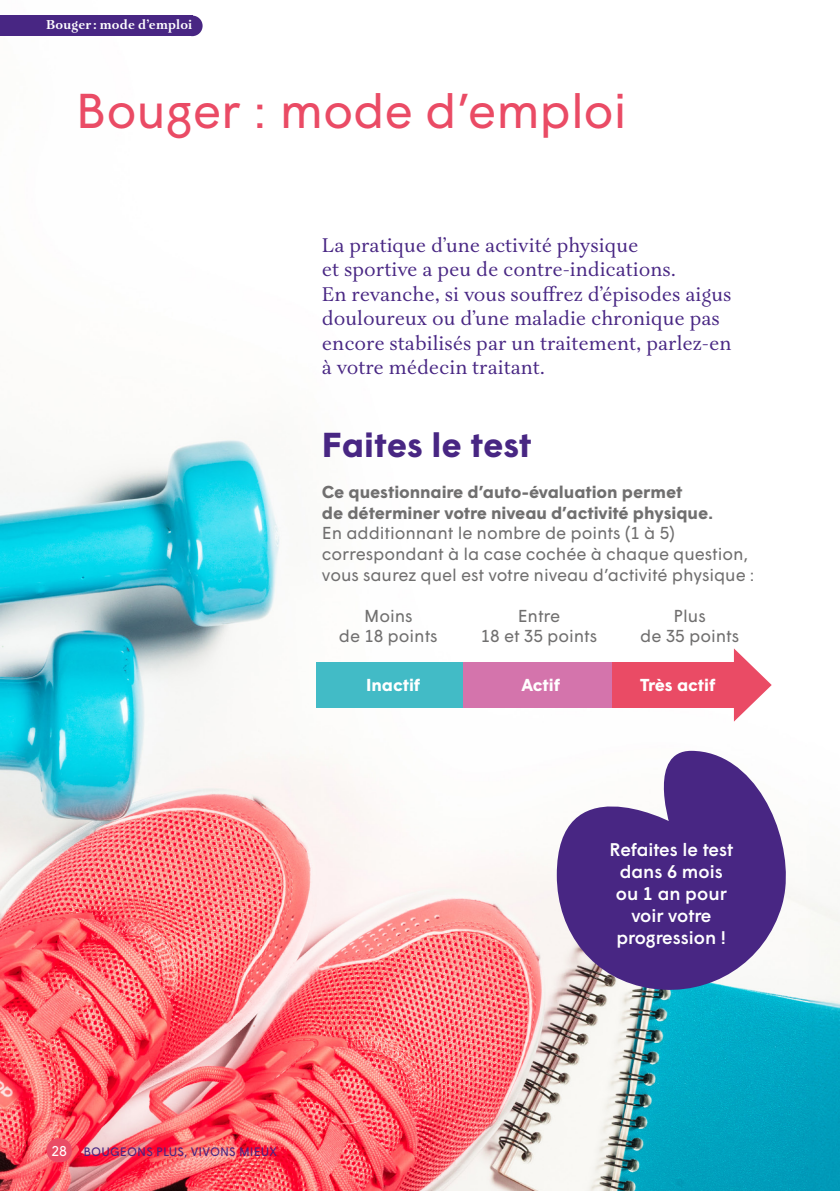
<style>
.page{position:relative;width:840px;height:1191px;background:#fff}
.page>*{position:absolute;margin:0;border:0;box-sizing:border-box;transform-origin:0 0}
.t1{font:48.8px "Wigrum";letter-spacing:-.01em;color:#ea4b65}
.t2{font:700 34.6px "Wigrum";color:#482683}
.t3{font:20.4px/24.4px "Aria Text G1";color:#482683}
.t4{font:500 18.4px/22px "Wigrum";color:#fff;text-align:center}
.t5{font:17.2px/20.8px "Wigrum";letter-spacing:-.005em;color:#706f6f;text-align:center}
.t6{font:700 17.2px/20.8px "Wigrum";letter-spacing:-.005em;color:#706f6f}
.t7{font:700 17.2px "Wigrum";letter-spacing:-.005em;color:#fff}
.t8{font:700 13.2px "Aria Text G1";letter-spacing:.015em;color:#fff}
.t9{font:12.2px "Wigrum";letter-spacing:.01em;color:#482683}
.s1{font-size:14.2px;color:#fff}
</style>
<div class="page">
<img style="left:0;top:15px;width:839px;height:1175px">
<svg style="left:556px;top:751px;width:234px;height:245px;fill:#482683"></svg>
<div style="left:316px;top:662px;width:154px;height:46px;background:#42bbc6"></div>
<div style="left:463px;top:662px;width:154px;height:46px;background:#d474ac"></div>
<div style="left:612px;top:662px;width:131px;height:46px;background:#ea4b65"></div>
<svg style="left:733px;top:648px;width:38px;height:73px"></svg>
<div style="left:47px;top:1138px;width:25px;height:24px;background:#ea4b65;border-radius:50%"></div>
<div style="left:182px;top:16px;width:20px;height:20px;background:#482683;border-radius:50%"></div>
<div style="left:0;top:16px;width:192px;height:20px;background:#482683"></div>
<p class="t8" style="left:46px;top:17px;width:148px">Bouger: mode d’emploi</p>
<h1 class="t1" style="left:75px;top:74px;width:552px">Bouger : mode d’emploi</h1>
<p class="t3" style="left:322px;top:234px;width:411px">La pratique d’une activité physique<br>et sportive a peu de contre-indications.<br>En revanche, si vous souffrez d’épisodes aigus douloureux ou d’une maladie chronique pas encore stabilisés par un traitement, parlez-en à votre médecin traitant.</p>
<h2 class="t2" style="left:322px;top:418px;width:211px">Faites le test</h2>
<p class="t6" style="left:322px;top:480px;width:392px">Ce questionnaire d’auto-évaluation permet<br>de déterminer votre niveau d’activité physique.</p>
<p class="t5" style="left:322px;top:521px;width:434px;text-align:left">En additionnant le nombre de points (1 à 5) correspondant à la case cochée à chaque question, vous saurez quel est votre niveau d’activité physique :</p>
<p class="t5" style="left:339px;top:604px;width:100px">Moins<br>de 18 points</p>
<p class="t5" style="left:480px;top:604px;width:118px">Entre<br>18 et 35 points</p>
<p class="t5" style="left:640px;top:604px;width:100px">Plus<br>de 35 points</p>
<p class="t7" style="left:366px;top:672px;width:56px">Inactif</p>
<p class="t7" style="left:521px;top:672px;width:41px">Actif</p>
<p class="t7" style="left:640px;top:672px;width:77px">Très actif</p>
<p class="t9" style="left:51px;top:1142px;width:227px"><span class="s1">28</span> BOUGEONS PLUS, VIVONS MIEUX</p>
<p class="t4" style="left:609px;top:837px;width:125px">Refaites le test dans 6 mois ou 1 an pour voir votre progression !</p>
</div>
